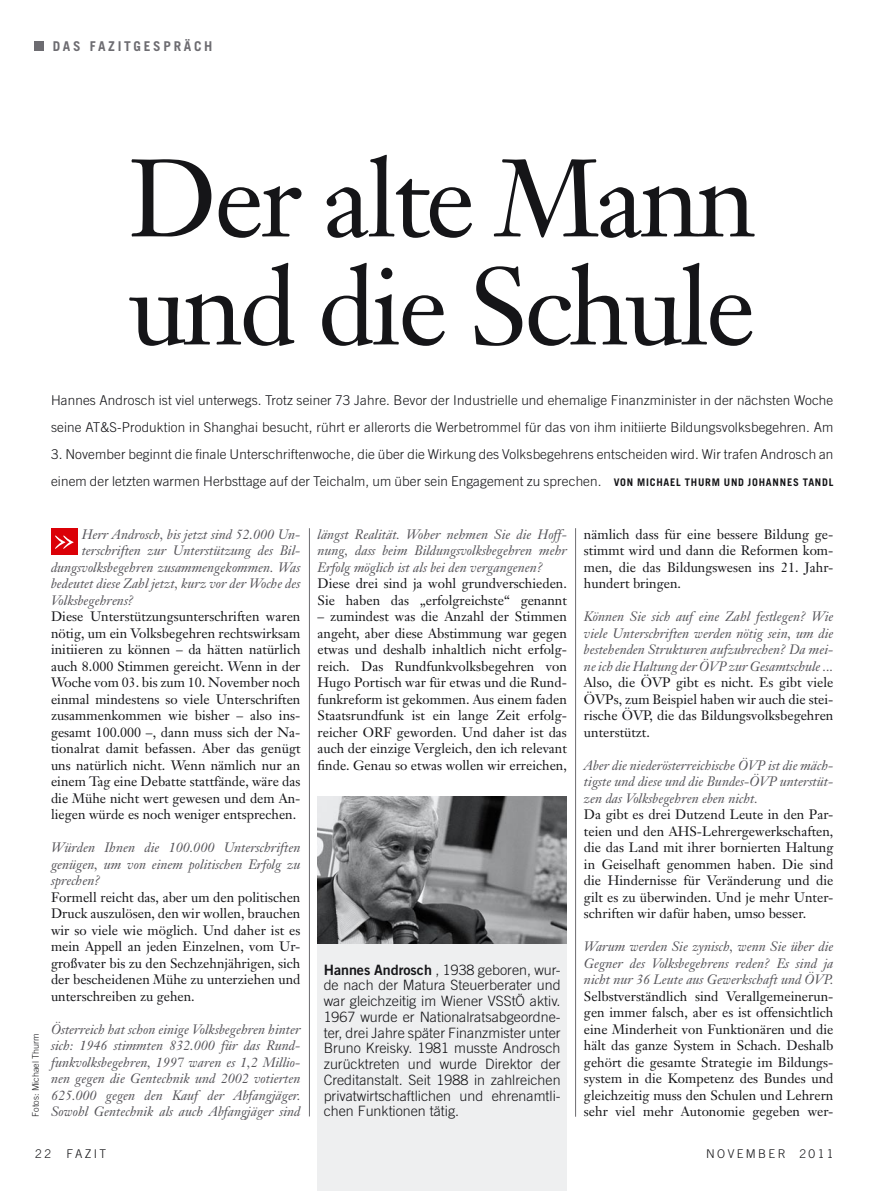
<style>
.page{position:relative;width:893px;height:1191px;background:#fff}
.page>*{position:absolute;margin:0;border:0;box-sizing:border-box;transform-origin:0 0}
.t1{font:108px "Janson Text";letter-spacing:-.035em;color:#151518}
.t2{font:300 14.25px/15.8px "Trade Gothic";color:#151518;text-align:justify}
.text{font:13.5px/16.5px "Janson Text";color:#151518;text-align:justify}
.interview{font:italic 13.5px/16.5px "Janson Text";color:#555459;text-align:justify}
.t3{font:300 13.5px/27px "Trade Gothic";letter-spacing:.01em;color:#151518}
.pagina_li{font:700 13.5px "Trade Gothic";letter-spacing:.2em;color:#6d6c71}
.paginamonat_li{font:300 12px "Trade Gothic";letter-spacing:.2em;color:#151518}
.fotohinweis{font:300 9px "Trade Gothic";color:#151518}
.s1{font-weight:700;font-size:10.5px}
.s2{font-family:"Trade Gothic Bold Two";font-weight:400}
</style>
<div class="page">
<div style="left:34px;top:41px;width:10px;height:10px;background:#6d6c71"></div>
<div style="left:51px;top:528px;width:26px;height:26px;background:#db0007"></div>
<svg style="left:55px;top:535px;width:19px;height:14px"></svg>
<hr style="left:309px;top:528px;width:1px;height:588px;background:#6d6c71">
<hr style="left:575px;top:528px;width:1px;height:588px;background:#6d6c71">
<div style="left:317px;top:797px;width:250px;height:394px;background:#eeeff0"></div>
<img style="left:317px;top:797px;width:250px;height:147px">
<p class="pagina_li" style="left:53px;top:38px;width:161px">DAS FAZITGESPRÄCH</p>
<p class="t1" style="left:128px;top:130px;width:630px">Der alte Mann</p>
<p class="t1" style="left:129px;top:238px;width:628px">und die Schule</p>
<p class="t3" style="left:51px;top:386px;width:784px">Hannes Androsch ist viel unterwegs. Trotz seiner 73 Jahre. Bevor der Industrielle und ehemalige Finanzminister in der nächsten Woche seine AT&amp;S-Produktion in Shanghai besucht, rührt er allerorts die Werbetrommel für das von ihm initiierte Bildungsvolksbegehren. Am</p>
<p class="t3" style="left:51px;top:440px;width:784px">3. November beginnt die finale Unterschriftenwoche, die über die Wirkung des Volksbegehrens entscheiden wird. Wir trafen Androsch an einem der letzten warmen Herbsttage auf der Teichalm, um über sein Engagement zu sprechen. <span class="s1">VON MICHAEL THURM UND JOHANNES TANDL</span></p>
<p class="fotohinweis" style="left:30px;top:1116px;width:85px;rotate:-90deg">Fotos: Michael Thurm</p>
<p class="interview" style="left:82px;top:526px;width:220px">Herr Androsch, bis jetzt sind 52.000 Un-</p>
<p class="interview" style="left:82px;top:542px;width:220px">terschriften zur Unterstützung des Bil-</p>
<p class="interview" style="left:51px;top:559px;width:251px">dungsvolksbegehren zusammengekommen. Was</p>
<p class="interview" style="left:51px;top:575px;width:251px">bedeutet diese Zahl jetzt, kurz vor der Woche des</p>
<p class="interview" style="left:51px;top:592px;width:84px">Volksbegehrens?</p>
<p class="text" style="left:51px;top:608px;width:251px">Diese Unterstützungsunterschriften waren nötig, um ein Volksbegehren rechtswirksam initiieren zu können – da hätten natürlich auch 8.000 Stimmen gereicht. Wenn in der Woche vom 03. bis zum 10. November noch einmal mindestens so viele Unterschriften zusammenkommen wie bisher – also ins&shy;gesamt 100.000 –, dann muss sich der Na&shy;tionalrat damit befassen. Aber das genügt uns natürlich nicht. Wenn nämlich nur an einem Tag eine Debatte stattfände, wäre das die Mühe nicht wert gewesen und dem An&shy;liegen würde es noch weniger entsprechen.</p>
<p class="interview" style="left:51px;top:839px;width:251px">Würden Ihnen die 100.000 Unterschriften genügen, um von einem politischen Erfolg zu sprechen?</p>
<p class="text" style="left:51px;top:888px;width:251px">Formell reicht das, aber um den politischen Druck auszulösen, den wir wollen, brauchen wir so viele wie möglich. Und daher ist es mein Appell an jeden Einzelnen, vom Ur&shy;großvater bis zu den Sechzehnjährigen, sich der bescheidenen Mühe zu unterziehen und unterschreiben zu gehen.</p>
<p class="interview" style="left:51px;top:1021px;width:251px">Österreich hat schon einige Volksbegehren hinter sich: 1946 stimmten 832.000 für das Rund&shy;funkvolksbegehren, 1997 waren es 1,2 Millio&shy;nen gegen die Gentechnik und 2002 votierten 625.000 gegen den Kauf der Abfangjäger.<br>Sowohl Gentechnik als auch Abfangjäger sind</p>
<p class="interview" style="left:317px;top:526px;width:251px">längst Realität. Woher nehmen Sie die Hoff&shy;nung, dass beim Bildungsvolksbegehren mehr Erfolg möglich ist als bei den vergangenen?</p>
<p class="text" style="left:317px;top:575px;width:251px">Diese drei sind ja wohl grundverschieden.<br>Sie haben das „erfolgreichste“ genannt</p>
<p class="text" style="left:317px;top:608px;width:251px">– zumindest was die Anzahl der Stimmen angeht, aber diese Abstimmung war gegen etwas und deshalb inhaltlich nicht erfolg&shy;reich. Das Rundfunkvolksbegehren von Hugo Portisch war für etwas und die Rund&shy;funkreform ist gekommen. Aus einem faden Staatsrundfunk ist ein lange Zeit erfolg&shy;reicher ORF geworden. Und daher ist das auch der einzige Vergleich, den ich relevant finde. Genau so etwas wollen wir erreichen,</p>
<p class="t2" style="left:324px;top:961px;width:238px"><span class="s2">Hannes Androsch</span> , 1938 geboren, wur&shy;de nach der Matura Steuerberater und war gleichzeitig im Wiener VSStÖ aktiv.<br>1967 wurde er Nationalratsabgeordne&shy;ter, drei Jahre später Finanzmister unter Bruno Kreisky. 1981 musste Androsch zurücktreten und wurde Direktor der Creditanstalt. Seit 1988 in zahlreichen privatwirtschaftlichen und ehrenamtli&shy;chen Funktionen tätig.</p>
<p class="text" style="left:584px;top:526px;width:251px">nämlich dass für eine bessere Bildung ge&shy;stimmt wird und dann die Reformen kom&shy;men, die das Bildungswesen ins 21. Jahr&shy;hundert bringen.</p>
<p class="interview" style="left:584px;top:608px;width:251px">Können Sie sich auf eine Zahl festlegen? Wie viele Unterschriften werden nötig sein, um die bestehenden Strukturen aufzubrechen? Da mei&shy;ne ich die Haltung der ÖVP zur Gesamtschule ...</p>
<p class="text" style="left:584px;top:674px;width:251px">Also, die ÖVP gibt es nicht. Es gibt viele ÖVPs, zum Beispiel haben wir auch die stei&shy;rische ÖVP, die das Bildungsvolksbegehren unterstützt.</p>
<p class="interview" style="left:584px;top:757px;width:251px">Aber die niederösterreichische ÖVP ist die mäch&shy;tigste und diese und die Bundes-ÖVP unterstüt&shy;zen das Volksbegehren eben nicht.</p>
<p class="text" style="left:584px;top:806px;width:251px">Da gibt es drei Dutzend Leute in den Par&shy;teien und den AHS-Lehrergewerkschaften, die das Land mit ihrer bornierten Haltung in Geiselhaft genommen haben. Die sind die Hindernisse für Veränderung und die gilt es zu überwinden. Und je mehr Unter&shy;schriften wir dafür haben, umso besser.</p>
<p class="interview" style="left:584px;top:938px;width:251px">Warum werden Sie zynisch, wenn Sie über die Gegner des Volksbegehrens reden? Es sind ja nicht nur 36 Leute aus Gewerkschaft und ÖVP.</p>
<p class="text" style="left:584px;top:988px;width:251px">Selbstverständlich sind Verallgemeinerun&shy;gen immer falsch, aber es ist offensichtlich eine Minderheit von Funktionären und die hält das ganze System in Schach. Deshalb gehört die gesamte Strategie im Bildungs&shy;system in die Kompetenz des Bundes und gleichzeitig muss den Schulen und Lehrern sehr viel mehr Autonomie gegeben wer-</p>
<p class="paginamonat_li" style="left:35px;top:1146px;width:17px">22</p>
<p class="paginamonat_li" style="left:67px;top:1146px;width:41px">FAZIT</p>
<p class="paginamonat_li" style="left:706px;top:1146px;width:129px">NOVEMBER 2011</p>
</div>
